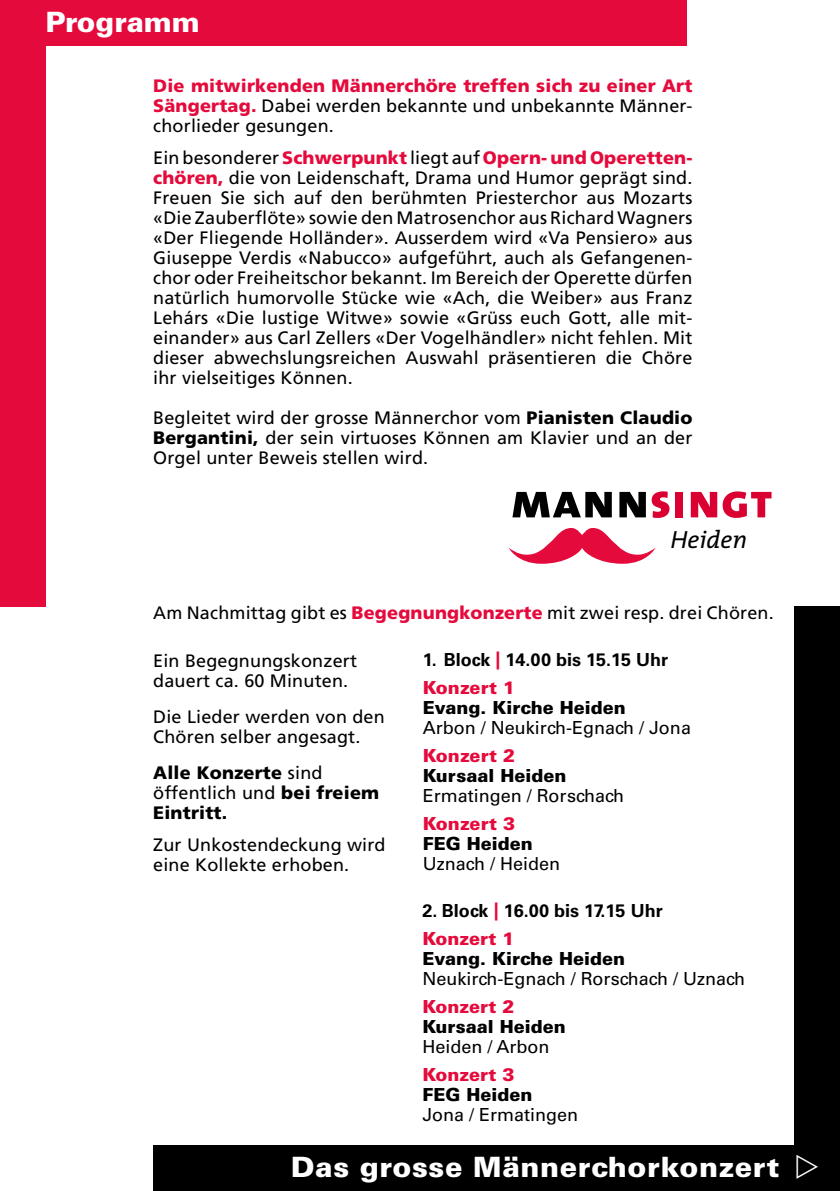
<style>
.page{position:relative;width:840px;height:1191px;background:#fff}
.page>*{position:absolute;margin:0;border:0;box-sizing:border-box;transform-origin:0 0}
.t1{font:49px "The Mix Extra Bold Caps";letter-spacing:.01em;color:#da0032}
.t2{font:900 28px "Univers LT Std";letter-spacing:.02em;color:#fff}
.t3{font:900 28px "Univers LT Std";color:#fff}
.t4{font:italic 25px "The Mix";color:#000}
.t5{font:18px/20px "Frutiger LT Com";letter-spacing:.01em;color:#000}
.t6{font:18px "Univers LT Std";color:#000}
.t7{font:900 18px "Univers LT Std";color:#000}
.t8{font:700 18px/28px "Univers LT Std";color:#000}
.t9{font:900 18px/20px "Frutiger LT Com";letter-spacing:.01em;color:#000}
.t10{font:900 18px "Univers LT Std";color:#e50a3c}
.s1{font-weight:900;color:#e50a3c}
.s2{font-weight:900}
.s3{color:#000}
.s4{font-weight:400}
.s5{color:#e50a3c}
</style>
<div class="page">
<div style="left:0;top:0;width:45px;height:607px;background:#e50a3c"></div>
<div style="left:0;top:0;width:686px;height:45px;background:#e50a3c"></div>
<svg style="left:508px;top:528px;width:147px;height:36px"></svg>
<div style="left:153px;top:1145px;width:686px;height:46px;background:#000"></div>
<div style="left:794px;top:607px;width:45px;height:584px;background:#000"></div>
<h2 class="t3" style="left:45px;top:4px;width:156px">Programm</h2>
<p class="t5" style="left:153px;top:76px;width:540px;text-align:justify"><span class="s1">Die mitwirkenden Männerchöre treffen sich zu einer Art Sängertag.</span> Dabei werden bekannte und unbekannte Männer&shy;chorlieder gesungen.</p>
<p class="t5" style="left:153px;top:148px;width:540px;text-align:justify">Ein besonderer <span class="s1">Schwerpunkt</span> liegt auf <span class="s1">Opern- und Operetten&shy;chören,</span> die von Leidenschaft, Drama und Humor geprägt sind.<br>Freuen Sie sich auf den berühmten Priesterchor aus Mozarts «Die Zauberflöte» sowie den Matrosenchor aus Richard Wagners «Der Fliegende Holländer». Ausserdem wird «Va Pensiero» aus Giuseppe Verdis «Nabucco» aufgeführt, auch als Gefangenen&shy;chor oder Freiheitschor bekannt. Im Bereich der Operette dürfen natürlich humorvolle Stücke wie «Ach, die Weiber» aus Franz Lehárs «Die lustige Witwe» sowie «Grüss euch Gott, alle mit&shy;einander» aus Carl Zellers «Der Vogelhändler» nicht fehlen. Mit dieser abwechslungsreichen Auswahl präsentieren die Chöre ihr vielseitiges Können.</p>
<p class="t5" style="left:153px;top:408px;width:540px;text-align:justify">Begleitet wird der grosse Männerchor vom <span class="s2">Pianisten Claudio Bergantini,</span> der sein virtuoses Können am Klavier und an der Orgel unter Beweis stellen wird.</p>
<h1 class="t1" style="left:510px;top:459px;width:263px"><span class="s3">mann</span>singt</h1>
<h3 class="t4" style="left:670px;top:518px;width:78px">Heiden</h3>
<p class="t5" style="left:153px;top:603px;width:621px">Am Nachmittag gibt es <span class="s1">Begegnungkonzerte</span> mit zwei resp. drei Chören.</p>
<p class="t5" style="left:153px;top:651px;width:205px">Ein Begegnungskonzert dauert ca. 60 Minuten.</p>
<p class="t5" style="left:153px;top:707px;width:233px">Die Lieder werden von den<br>Chören selber angesagt.</p>
<p class="t9" style="left:153px;top:763px;width:227px">Alle Konzerte <span class="s4">sind öffentlich und</span> bei freiem<br>Eintritt.</p>
<p class="t5" style="left:153px;top:835px;width:234px">Zur Unkostendeckung wird eine Kollekte erhoben.</p>
<p class="t8" style="left:422px;top:645px;width:247px">1. Block <span class="s5">|</span> 14.00 bis 15.15 Uhr<br><span class="s1">Konzert 1</span></p>
<p class="t7" style="left:422px;top:696px;width:204px">Evang. Kirche Heiden</p>
<p class="t6" style="left:422px;top:716px;width:269px">Arbon / Neukirch-Egnach / Jona</p>
<p class="t10" style="left:422px;top:744px;width:94px">Konzert 2</p>
<p class="t7" style="left:422px;top:764px;width:145px">Kursaal Heiden</p>
<p class="t6" style="left:422px;top:784px;width:203px">Ermatingen / Rorschach</p>
<p class="t10" style="left:422px;top:812px;width:94px">Konzert 3</p>
<p class="t7" style="left:422px;top:832px;width:111px">FEG Heiden</p>
<p class="t6" style="left:422px;top:852px;width:139px">Uznach / Heiden</p>
<p class="t8" style="left:422px;top:896px;width:242px">2. Block <span class="s5">|</span> 16.00 bis 17.15 Uhr<br><span class="s1">Konzert 1</span></p>
<p class="t7" style="left:422px;top:947px;width:204px">Evang. Kirche Heiden</p>
<p class="t6" style="left:422px;top:968px;width:324px">Neukirch-Egnach / Rorschach / Uznach</p>
<p class="t10" style="left:422px;top:995px;width:94px">Konzert 2</p>
<p class="t7" style="left:422px;top:1015px;width:145px">Kursaal Heiden</p>
<p class="t6" style="left:422px;top:1036px;width:129px">Heiden / Arbon</p>
<p class="t10" style="left:422px;top:1063px;width:94px">Konzert 3</p>
<p class="t7" style="left:422px;top:1083px;width:111px">FEG Heiden</p>
<p class="t6" style="left:422px;top:1104px;width:157px">Jona / Ermatingen</p>
<h2 class="t2" style="left:291px;top:1149px;width:490px">Das grosse Männerchorkonzert</h2>
</div>
